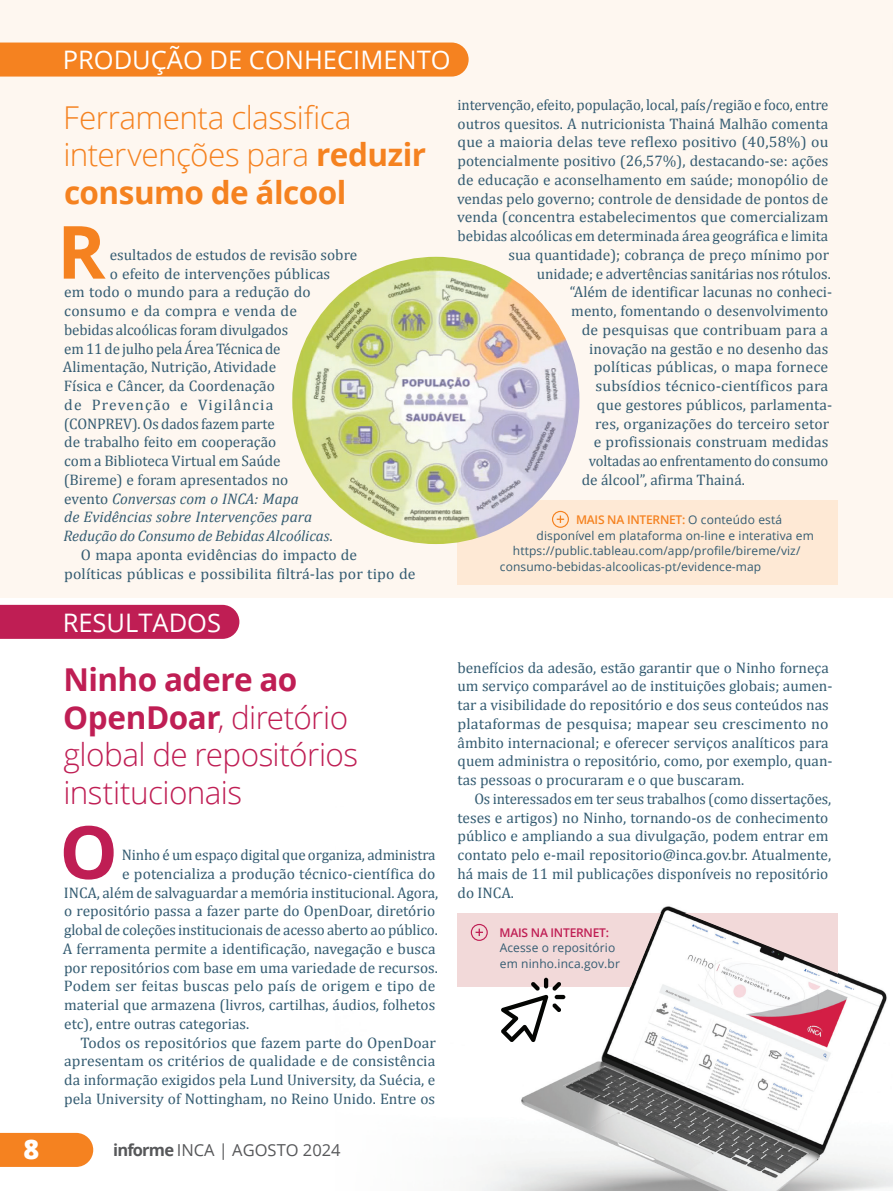
<style>
.page{position:relative;width:893px;height:1191px;background:#fff}
.page>*{position:absolute;margin:0;border:0;box-sizing:border-box;transform-origin:0 0}
.t1{font:700 73.35px "Open Sans";color:#f58220}
.t2{font:700 73.35px "Open Sans";color:#bf1e54}
.t3{font:300 31.5px/37.5px "Open Sans";letter-spacing:-.02em;color:#bf1e54}
.t4{font:300 31.5px/37.5px "Open Sans";letter-spacing:-.015em;color:#f58220}
.t5{font:800 27px "Open Sans";color:#fff}
.t6{font:25.5px "Open Sans";color:#fff}
.t7{font:16.5px "Open Sans";color:#57585a}
.t8{font:15.3px/18.8px "Cambria";color:#345c72}
.t9{font:italic 15.3px "Cambria";color:#345c72}
.t10{font:15.3px "Cambria";color:#345c72;scale:1.04 1}
.t11{font:15.3px "Cambria";color:#345c72;scale:.96 1}
.t12{font:15.3px "Cambria";letter-spacing:.07em;color:#345c72}
.t13{font:12px/15.8px "Open Sans";letter-spacing:.01em;color:#345c72}
.t14{font:600 12px "Open Sans";letter-spacing:-.02em;color:#f58220}
.t15{font:600 12px "Open Sans";letter-spacing:-.02em;color:#bf1e54}
.s1{font-weight:700}
.s2{font-style:normal}
.s3{font-weight:400;color:#345c72}
</style>
<div class="page">
<div style="left:0;top:0;width:893px;height:598px;background:#fef7f0"></div>
<div style="left:0;top:1132px;width:93px;height:34px;background:#f58220"></div>
<div style="left:457px;top:500px;width:381px;height:85px;background:#fee9d5"></div>
<div style="left:0;top:43px;width:469px;height:34px;background:#f58220"></div>
<div style="left:0;top:605px;width:239px;height:34px;background:#bf1e54"></div>
<div style="left:457px;top:913px;width:381px;height:73px;background:#f2d9d9"></div>
<svg style="left:471px;top:924px;width:17px;height:17px"></svg>
<img style="left:292px;top:257px;width:287px;height:287px;border-radius:144px">
<img style="left:520px;top:904px;width:373px;height:287px">
<svg style="left:501px;top:977px;width:64px;height:65px"></svg>
<svg style="left:552px;top:511px;width:17px;height:17px"></svg>
<h3 class="t6" style="left:63px;top:43px;width:390px">PRODUÇÃO DE CONHECIMENTO</h3>
<h2 class="t4" style="left:63px;top:98px;width:364px">Ferramenta classifica intervenções para <span class="s1">reduzir consumo de álcool</span></h2>
<h1 class="t1" style="left:57px;top:200px;width:50px">R</h1>
<p class="t8" style="left:110px;top:245px;width:249px">esultados de estudos de revisão sobre</p>
<p class="t8" style="left:110px;top:264px;width:222px">o efeito de intervenções públicas</p>
<p class="t8" style="left:64px;top:283px;width:248px">em todo o mundo para a redução do</p>
<p class="t8" style="left:64px;top:302px;width:234px">consumo e da compra e venda de</p>
<p class="t8" style="left:64px;top:320px;width:226px">bebidas alcoólicas foram divulgados</p>
<p class="t8" style="left:64px;top:339px;width:218px">em 11 de julho pela Área Técnica de</p>
<p class="t8" style="left:63px;top:358px;width:215px">Alimentação, Nutrição, Atividade</p>
<p class="t8" style="left:64px;top:377px;width:212px">Física e Câncer, da Coordenação</p>
<p class="t12" style="left:64px;top:395px;width:211px">de Prevenção e Vigilância</p>
<p class="t8" style="left:64px;top:414px;width:212px">(CONPREV). Os dados fazem parte</p>
<p class="t8" style="left:64px;top:433px;width:213px">de trabalho feito em cooperação</p>
<p class="t8" style="left:64px;top:452px;width:218px">com a Biblioteca Virtual em Saúde</p>
<p class="t8" style="left:64px;top:470px;width:226px">(Bireme) e foram apresentados no</p>
<p class="t9" style="left:64px;top:488px;width:236px"><span class="s2">evento</span> Conversas com o INCA: Mapa</p>
<p class="t9" style="left:64px;top:506px;width:249px">de Evidências sobre Intervenções para</p>
<p class="t9" style="left:64px;top:525px;width:271px">Redução do Consumo de Bebidas Alcoólicas<span class="s2">.</span></p>
<p class="t8" style="left:81px;top:545px;width:278px">O mapa aponta evidências do impacto de</p>
<p class="t8" style="left:64px;top:564px;width:353px">políticas públicas e possibilita filtrá-las por tipo de</p>
<p class="t8" style="left:458px;top:95px;width:372px">intervenção, efeito, população, local, país/região e foco, entre</p>
<p class="t8" style="left:458px;top:114px;width:372px">outros quesitos. A nutricionista Thainá Malhão comenta</p>
<p class="t8" style="left:458px;top:133px;width:372px">que a maioria delas teve reflexo positivo (40,58%) ou</p>
<p class="t8" style="left:457px;top:152px;width:372px">potencialmente positivo (26,57%), destacando-se: ações</p>
<p class="t8" style="left:458px;top:170px;width:372px">de educação e aconselhamento em saúde; monopólio de</p>
<p class="t8" style="left:457px;top:189px;width:373px">vendas pelo governo; controle de densidade de pontos de</p>
<p class="t8" style="left:457px;top:208px;width:373px">venda (concentra estabelecimentos que comercializam</p>
<p class="t8" style="left:457px;top:227px;width:372px">bebidas alcoólicas em determinada área geográfica e limita</p>
<p class="t8" style="left:508px;top:245px;width:322px">sua quantidade); cobrança de preço mínimo por</p>
<p class="t8" style="left:537px;top:264px;width:296px">unidade; e advertências sanitárias nos rótulos.</p>
<p class="t8" style="left:570px;top:283px;width:264px">“Além de identificar lacunas no conheci-</p>
<p class="t8" style="left:571px;top:302px;width:259px">mento, fomentando o desenvolvimento</p>
<p class="t8" style="left:582px;top:320px;width:248px">de pesquisas que contribuam para a</p>
<p class="t8" style="left:589px;top:339px;width:241px">inovação na gestão e no desenho das</p>
<p class="t8" style="left:594px;top:358px;width:236px">políticas públicas, o mapa fornece</p>
<p class="t10" style="left:595px;top:376px;width:225px">subsídios técnico-científicos para</p>
<p class="t8" style="left:597px;top:395px;width:237px">que gestores públicos, parlamenta-</p>
<p class="t8" style="left:595px;top:414px;width:235px">res, organizações do terceiro setor</p>
<p class="t8" style="left:594px;top:433px;width:236px">e profissionais construam medidas</p>
<p class="t11" style="left:589px;top:451px;width:251px">voltadas ao enfrentamento do consumo</p>
<p class="t8" style="left:582px;top:470px;width:165px">de álcool”, afirma Thainá.</p>
<p class="t14" style="left:576px;top:511px;width:207px">MAIS NA INTERNET: <span class="s3">O conteúdo está</span></p>
<p class="t13" style="left:536px;top:527px;width:279px">disponível em plataforma on-line e interativa em</p>
<p class="t13" style="left:513px;top:543px;width:289px">https://public.tableau.com/app/profile/bireme/viz/</p>
<p class="t13" style="left:500px;top:558px;width:263px">consumo-bebidas-alcoolicas-pt/evidence-map</p>
<h3 class="t6" style="left:63px;top:605px;width:160px">RESULTADOS</h3>
<h2 class="t3" style="left:63px;top:660px;width:296px"><span class="s1">Ninho adere ao<br>OpenDoar</span>, diretório global de repositórios institucionais</h2>
<h1 class="t2" style="left:60px;top:800px;width:60px">O</h1>
<p class="t8" style="left:122px;top:845px;width:315px">Ninho é um espaço digital que organiza, administra</p>
<p class="t8" style="left:122px;top:864px;width:315px">e potencializa a produção técnico-científica do</p>
<p class="t8" style="left:64px;top:883px;width:376px">INCA, além de salvaguardar a memória institucional. Agora,</p>
<p class="t8" style="left:64px;top:902px;width:373px">o repositório passa a fazer parte do OpenDoar, diretório</p>
<p class="t8" style="left:64px;top:920px;width:375px">global de coleções institucionais de acesso aberto ao público.</p>
<p class="t8" style="left:63px;top:939px;width:374px">A ferramenta permite a identificação, navegação e busca</p>
<p class="t8" style="left:64px;top:958px;width:375px">por repositórios com base em uma variedade de recursos.</p>
<p class="t8" style="left:64px;top:977px;width:373px">Podem ser feitas buscas pelo país de origem e tipo de</p>
<p class="t8" style="left:64px;top:995px;width:373px">material que armazena (livros, cartilhas, áudios, folhetos</p>
<p class="t8" style="left:64px;top:1014px;width:186px">etc), entre outras categorias.</p>
<p class="t8" style="left:80px;top:1033px;width:357px">Todos os repositórios que fazem parte do OpenDoar</p>
<p class="t8" style="left:64px;top:1052px;width:373px">apresentam os critérios de qualidade e de consistência</p>
<p class="t8" style="left:64px;top:1070px;width:372px">da informação exigidos pela Lund University, da Suécia, e</p>
<p class="t8" style="left:64px;top:1089px;width:373px">pela University of Nottingham, no Reino Unido. Entre os</p>
<p class="t8" style="left:457px;top:658px;width:377px">benefícios da adesão, estão garantir que o Ninho forneça um serviço comparável ao de instituições globais; aumen&shy;tar a visibilidade do repositório e dos seus conteúdos nas plataformas de pesquisa; mapear seu crescimento no âmbito internacional; e oferecer serviços analíticos para quem administra o repositório, como, por exemplo, quan&shy;tas pessoas o procuraram e o que buscaram.</p>
<p class="t8" style="left:457px;top:789px;width:375px;text-indent:17px">Os interessados em ter seus trabalhos (como dissertações, teses e artigos) no Ninho, tornando-os de conhecimento público e ampliando a sua divulgação, podem entrar em contato pelo e-mail repositorio@inca.gov.br. Atualmente, há mais de 11 mil publicações disponíveis no repositório do INCA.</p>
<p class="t15" style="left:500px;top:924px;width:111px">MAIS NA INTERNET:</p>
<p class="t13" style="left:500px;top:939px;width:122px">Acesse o repositório em ninho.inca.gov.br</p>
<h3 class="t5" style="left:24px;top:1128px;width:17px">8</h3>
<p class="t7" style="left:113px;top:1139px;width:229px"><span class="s1">informe</span> INCA | AGOSTO 2024</p>
</div>
